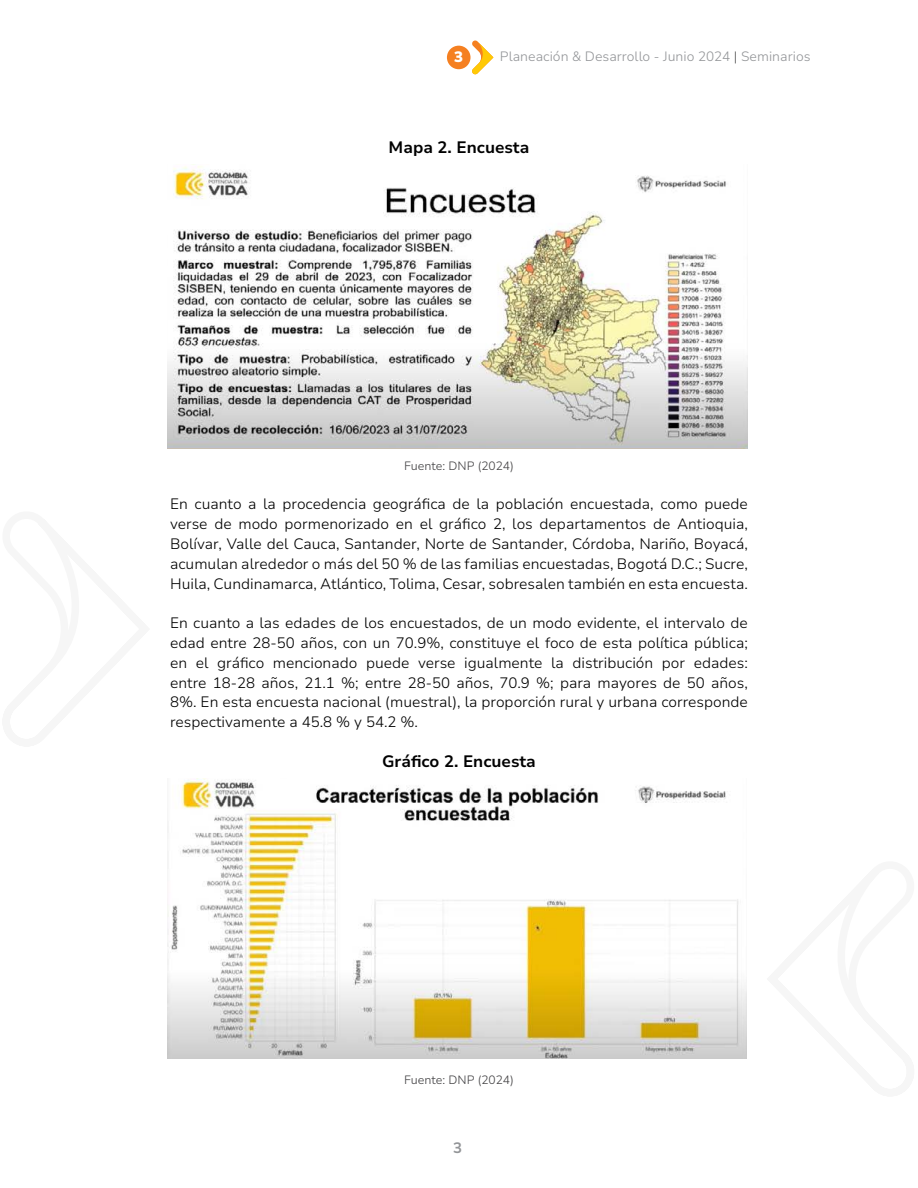
<style>
.page{position:relative;width:918px;height:1188px;background:#fff}
.page>*{position:absolute;margin:0;border:0;box-sizing:border-box;transform-origin:0 0}
.t1{font:700 16.5px "Nunito Sans 10 pt";color:#000}
.t2{font:300 15px/19.8px "Nunito Sans 10 pt";color:#000;text-align:justify}
.t3{font:900 15px "Nunito Sans 10 pt";color:#fff}
.t4{font:700 15px "Nunito Sans 10 pt";color:#939598}
.t5{font:300 13.5px "Nunito Sans 10 pt";color:#939598}
.t6{font:300 12px "Nunito Sans 10 pt";color:#414042}
.s1{color:#4d4d4d}
</style>
<div class="page">
<div style="left:447px;top:46px;width:24px;height:23px;background:#f58021;border-radius:50%"></div>
<svg style="left:472px;top:40px;width:21px;height:35px"></svg>
<img style="left:168px;top:166px;width:580px;height:282px">
<img style="left:168px;top:779px;width:579px;height:280px">
<p class="t3" style="left:454px;top:46px;width:10px">3</p>
<p class="t5" style="left:500px;top:47px;width:312px">Planeación &amp; Desarrollo - Junio 2024 <span class="s1">|</span> Seminarios</p>
<p class="t1" style="left:389px;top:136px;width:142px">Mapa 2. Encuesta</p>
<p class="t6" style="left:404px;top:457px;width:111px">Fuente: DNP (2024)</p>
<p class="t2" style="left:170px;top:494px;width:579px">En cuanto a la procedencia geográfica de la población encuestada, como puede verse de modo pormenorizado en el gráfico 2, los departamentos de Antioquia, Bolívar, Valle del Cauca, Santander, Norte de Santander, Córdoba, Nariño, Boyacá, acumulan alrededor o más del 50 % de las familias encuestadas, Bogotá D.C.; Sucre, Huila, Cundinamarca, Atlántico, Tolima, Cesar, sobresalen también en esta encuesta.</p>
<p class="t2" style="left:170px;top:613px;width:579px">En cuanto a las edades de los encuestados, de un modo evidente, el intervalo de edad entre 28-50 años, con un 70.9%, constituye el foco de esta política pública; en el gráfico mencionado puede verse igualmente la distribución por edades: entre 18-28 años, 21.1 %; entre 28-50 años, 70.9 %; para mayores de 50 años, 8%. En esta encuesta nacional (muestral), la proporción rural y urbana corresponde respectivamente a 45.8 % y 54.2 %.</p>
<p class="t1" style="left:382px;top:749px;width:155px">Gráfico 2. Encuesta</p>
<p class="t6" style="left:404px;top:1071px;width:111px">Fuente: DNP (2024)</p>
<p class="t4" style="left:453px;top:1138px;width:10px">3</p>
</div>
